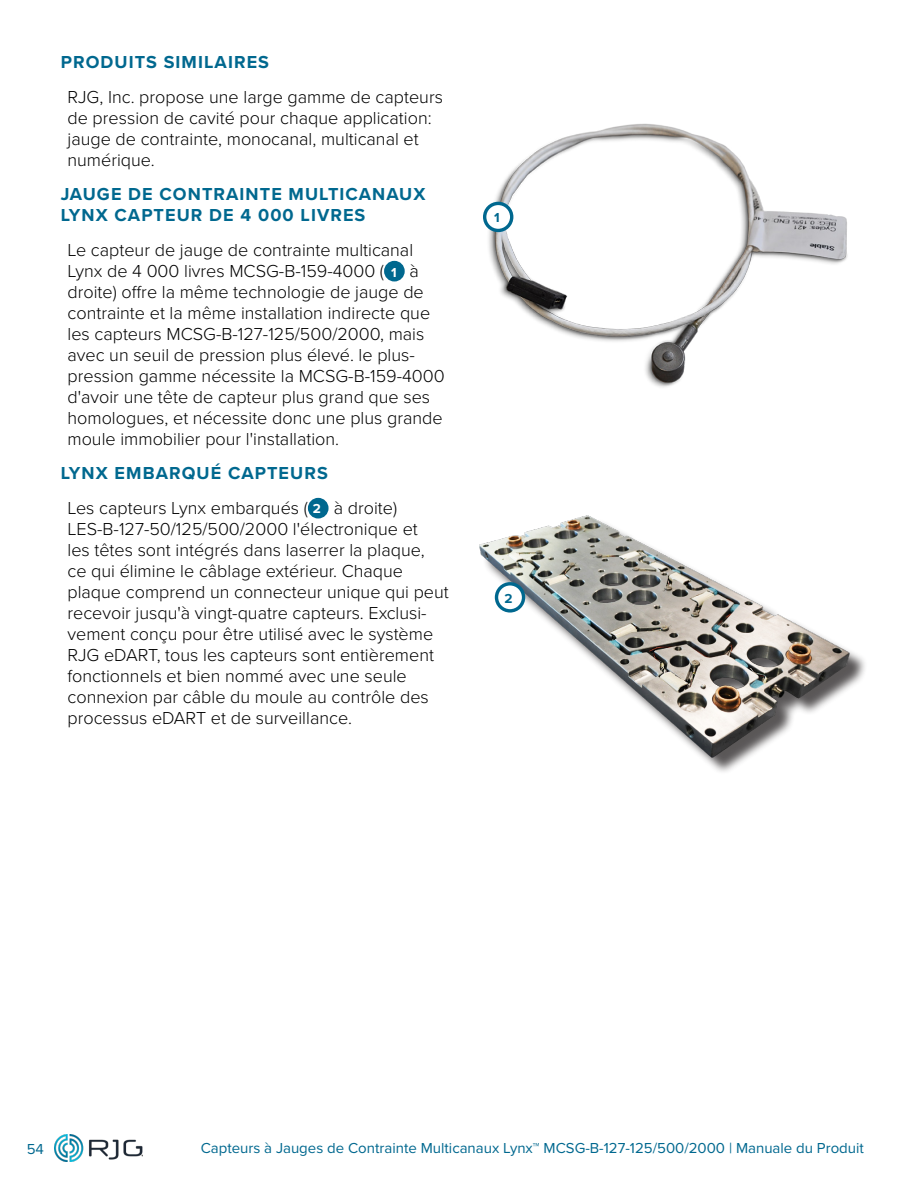
<style>
.page{position:relative;width:918px;height:1188px;background:#fff}
.page>*{position:absolute;margin:0;border:0;box-sizing:border-box;transform-origin:0 0}
.t1{font:300 18px/21px "Proxima Nova";color:#000}
.t2{font:700 18px/21px "Proxima Nova";letter-spacing:.06em;color:#00688f}
.t3{font:15px "Proxima Nova";color:#00688f}
.t4{font:700 13.5px "Proxima Nova";color:#00688f}
.s1{font-weight:700;font-size:13.5px;color:#fff}
.s2{font-weight:700;color:#00688f}
</style>
<div class="page">
<img style="left:54px;top:1134px;width:88px;height:27px">
<img style="left:479px;top:515px;width:385px;height:257px">
<div style="left:386px;top:262px;width:17px;height:18px;background:#00688f;border-radius:50%"></div>
<div style="left:384px;top:261px;width:21px;height:20px;border:3px solid #00688f;border-radius:50%"></div>
<div style="left:309px;top:499px;width:18px;height:18px;background:#00688f;border-radius:50%"></div>
<div style="left:308px;top:498px;width:21px;height:20px;border:3px solid #00688f;border-radius:50%"></div>
<img style="left:483px;top:123px;width:365px;height:265px">
<div style="left:485px;top:203px;width:27px;height:27px;background:#fff;border-radius:50%"></div>
<div style="left:483px;top:202px;width:30px;height:30px;border:3px solid #00688f;border-radius:50%"></div>
<svg style="left:497px;top:584px;width:27px;height:27px"></svg>
<div style="left:495px;top:582px;width:30px;height:31px;border:3px solid #00688f;border-radius:50%"></div>
<p class="t2" style="left:61px;top:51px;width:210px">PRODUITS SIMILAIRES</p>
<p class="t1" style="left:68px;top:85px;width:377px">RJG, Inc. propose une large gamme de capteurs de pression de cavité pour chaque application: jauge de contrainte, monocanal, multicanal et numérique.</p>
<p class="t2" style="left:61px;top:183px;width:366px">JAUGE DE CONTRAINTE MULTICANAUX<br>LYNX CAPTEUR DE 4 000 LIVRES</p>
<p class="t1" style="left:68px;top:238px;width:379px">Le capteur de jauge de contrainte multicanal Lynx de 4 000 livres MCSG‑B‑159‑4000 ( <span class="s1">1</span> à droite) offre la même technologie de jauge de contrainte et la même installation indirecte que les capteurs MCSG‑B‑127‑125/500/2000, mais avec un seuil de pression plus élevé. le plus&shy;pression gamme nécessite la MCSG‑B‑159‑4000 d'avoir une tête de capteur plus grand que ses homologues, et nécessite donc une plus grande moule immobilier pour l'installation.</p>
<p class="t1" style="left:68px;top:455px;width:331px;line-height:34.5px;text-indent:-7px"><span class="s2">LYNX EMBARQUÉ CAPTEURS<br></span>Les capteurs Lynx embarqués ( <span class="s1">2</span> à droite)</p>
<p class="t1" style="left:68px;top:517px;width:383px">LES‑B‑127‑50/125/500/2000 l'électronique et<br>les têtes sont intégrés dans laserrer la plaque,<br>ce qui élimine le câblage extérieur. Chaque plaque comprend un connecteur unique qui peut recevoir jusqu'à vingt-quatre capteurs. Exclusi&shy;vement conçu pour être utilisé avec le système RJG eDART, tous les capteurs sont entièrement fonctionnels et bien nommé avec une seule connexion par câble du moule au contrôle des processus eDART et de surveillance.</p>
<p class="t4" style="left:494px;top:208px;width:7px">1</p>
<p class="t4" style="left:505px;top:588px;width:10px">2</p>
<p class="t3" style="left:27px;top:1137px;width:19px">54</p>
<p class="t3" style="left:201px;top:1136px;width:665px">Capteurs à Jauges de Contrainte Multicanaux Lynx™ MCSG‑B‑127‑125/500/2000 | Manuale du Produit</p>
</div>
